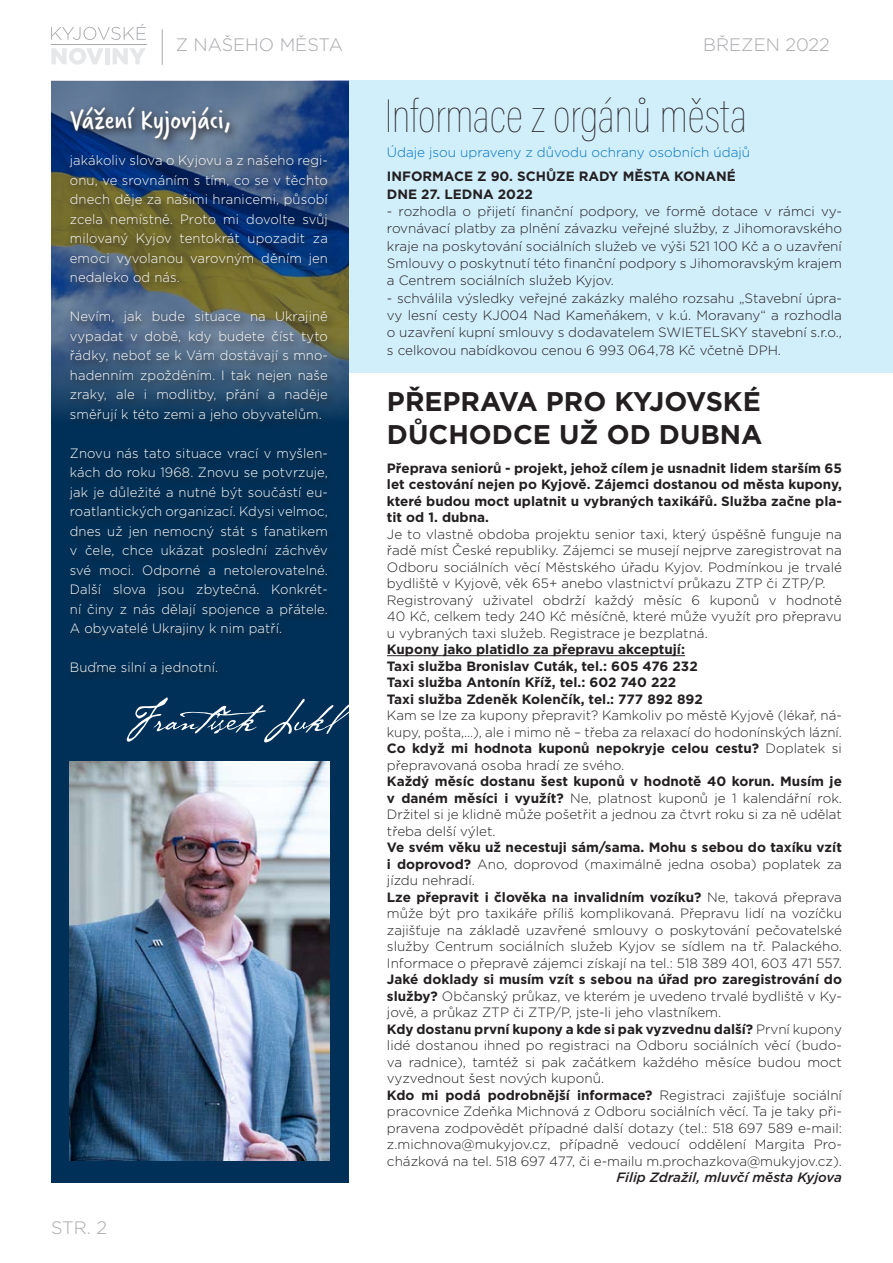
<style>
.page{position:relative;width:893px;height:1263px;background:#fff}
.page>*{position:absolute;margin:0;border:0;box-sizing:border-box;transform-origin:0 0}
.t1{font:100 48px "Acumin Pro Cond";color:#231f20}
.t2{font:30px "Verveine";letter-spacing:.01em;color:#fff}
.t3{font:700 27px/32.4px "Gotham";color:#231f20}
.t4{font:300 18px "Gotham";color:#a8a9ad}
.t5{font:300 13.5px/16.5px "Gotham";color:#231f20;text-align:justify}
.t6{font:300 13.5px/19.5px "Gotham";letter-spacing:.01em;color:#fff;text-align:justify}
.t7{font:700 13.5px/16.5px "Gotham";color:#231f20}
.t8{font:300 13.5px "Gotham";color:#0074be}
.t9{font:italic 500 13.5px "Gotham";color:#231f20}
.s1{font-weight:700}
</style>
<div class="page">
<hr style="left:162px;top:29px;width:1px;height:36px;background:#a8a9ad">
<svg style="left:51px;top:24px;width:95px;height:16px"></svg>
<svg style="left:51px;top:48px;width:52px;height:17px"></svg>
<div style="left:105px;top:48px;width:5px;height:16px;background:#e6e7e9"></div>
<svg style="left:113px;top:48px;width:33px;height:16px"></svg>
<hr style="left:51px;top:44px;width:95px;height:1px;background:#a8a9ad">
<div style="left:349px;top:81px;width:544px;height:292px;background:#d1eefb"></div>
<div style="left:51px;top:81px;width:298px;height:1101px;background:#003058"></div>
<img style="left:51px;top:81px;width:298px;height:335px">
<svg style="left:66px;top:102px;width:272px;height:572px"></svg>
<img style="left:70px;top:761px;width:260px;height:400px">
<svg style="left:127px;top:697px;width:222px;height:45px"></svg>
<hr style="left:387px;top:655px;width:298px;height:1px;background:#231f20">
<h3 class="t4" style="left:176px;top:34px;width:169px">Z NAŠEHO MĚSTA</h3>
<h2 class="t2" style="left:70px;top:99px;width:163px">Vážení Kyjovjáci,</h2>
<p class="t6" style="left:70px;top:150px;width:260px">jakákoliv slova o Kyjovu a z našeho regi&shy;onu, ve srovnáním s tím, co se v těchto dnech děje za našimi hranicemi, působí zcela nemístně. Proto mi dovolte svůj milovaný Kyjov tentokrát upozadit za emoci vyvolanou varovným děním jen nedaleko od nás.</p>
<p class="t6" style="left:70px;top:306px;width:260px">Nevím, jak bude situace na Ukrajině vypadat v době, kdy budete číst tyto řádky, neboť se k Vám dostávají s mno&shy;hadenním zpožděním. I tak nejen naše zraky, ale i modlitby, přání a naděje směřují k této zemi a jeho obyvatelům.</p>
<p class="t6" style="left:70px;top:443px;width:260px">Znovu nás tato situace vrací v myšlen&shy;kách do roku 1968. Znovu se potvrzuje, jak je důležité a nutné být součástí eu&shy;roatlantických organizací. Kdysi velmoc, dnes už jen nemocný stát s fanatikem v čele, chce ukázat poslední záchvěv své moci. Odporné a netolerovatelné.<br>Další slova jsou zbytečná. Konkrét&shy;ní činy z nás dělají spojence a přátele.<br>A obyvatelé Ukrajiny k nim patří.</p>
<p class="t6" style="left:70px;top:657px;width:150px">Buďme silní a jednotní.</p>
<h3 class="t4" style="left:51px;top:1216px;width:58px">STR. 2</h3>
<h3 class="t4" style="left:703px;top:34px;width:128px">BŘEZEN 2022</h3>
<h1 class="t1" style="left:385px;top:86px;width:364px">Informace z orgánů města</h1>
<p class="t8" style="left:387px;top:143px;width:365px">Údaje jsou upraveny z důvodu ochrany osobních údajů</p>
<p class="t7" style="left:387px;top:168px;width:350px;line-height:17.2px">INFORMACE Z 90. SCHŮZE RADY MĚSTA KONANÉ<br>DNE 27. LEDNA 2022</p>
<p class="t5" style="left:387px;top:202px;width:456px;line-height:17.2px">- rozhodla o přijetí finanční podpory, ve formě dotace v rámci vy&shy;rovnávací platby za plnění závazku veřejné služby, z Jihomoravského kraje na poskytování sociálních služeb ve výši 521 100 Kč a o uzavření Smlouvy o poskytnutí této finanční podpory s Jihomoravským krajem a Centrem sociálních služeb Kyjov.</p>
<p class="t5" style="left:387px;top:289px;width:456px;line-height:17.2px">- schválila výsledky veřejné zakázky malého rozsahu „Stavební úpra&shy;vy lesní cesty KJ004 Nad Kameňákem, v k.ú. Moravany“ a rozhodla o uzavření kupní smlouvy s dodavatelem SWIETELSKY stavební s.r.o., s celkovou nabídkovou cenou 6 993 064,78 Kč včetně DPH.</p>
<h3 class="t3" style="left:387px;top:385px;width:377px">PŘEPRAVA PRO KYJOVSKÉ<br>DŮCHODCE UŽ OD DUBNA</h3>
<p class="t7" style="left:387px;top:460px;width:456px;text-align:justify">Přeprava seniorů - projekt, jehož cílem je usnadnit lidem starším 65 let cestování nejen po Kyjově. Zájemci dostanou od města kupony, které budou moct uplatnit u vybraných taxikářů. Služba začne pla&shy;tit od 1. dubna.</p>
<p class="t5" style="left:387px;top:525px;width:457px;text-align:left">Je to vlastně obdoba projektu senior taxi, který úspěšně funguje na řadě míst České republiky. Zájemci se musejí nejprve zaregistrovat na Odboru sociálních věcí Městského úřadu Kyjov. Podmínkou je trvalé bydliště v Kyjově, věk 65+ anebo vlastnictví průkazu ZTP či ZTP/P.<br>Registrovaný uživatel obdrží každý měsíc 6 kuponů v hodnotě 40 Kč, celkem tedy 240 Kč měsíčně, které může využít pro přepravu u vybraných taxi služeb. Registrace je bezplatná.</p>
<p class="t7" style="left:387px;top:641px;width:317px">Kupony jako platidlo za přepravu akceptují:<br>Taxi služba Bronislav Cuták, tel.: 605 476 232<br>Taxi služba Antonín Kříž, tel.: 602 740 222<br>Taxi služba Zdeněk Kolenčík, tel.: 777 892 892</p>
<p class="t5" style="left:387px;top:707px;width:456px">Kam se lze za kupony přepravit? Kamkoliv po městě Kyjově (lékař, ná&shy;kupy, pošta,…), ale i mimo ně – třeba za relaxací do hodonínských lázní.<br><span class="s1">Co když mi hodnota kuponů nepokryje celou cestu?</span> Doplatek si přepravovaná osoba hradí ze svého.</p>
<p class="t5" style="left:387px;top:773px;width:457px"><span class="s1">Každý měsíc dostanu šest kuponů v hodnotě 40 korun. Musím je v daném měsíci i využít?</span> Ne, platnost kuponů je 1 kalendářní rok.<br>Držitel si je klidně může pošetřit a jednou za čtvrt roku si za ně udělat třeba delší výlet.</p>
<p class="t5" style="left:387px;top:839px;width:456px;text-align:left"><span class="s1">Ve svém věku už necestuji sám/sama. Mohu s sebou do taxíku vzít i doprovod?</span> Ano, doprovod (maximálně jedna osoba) poplatek za jízdu nehradí.<br><span class="s1">Lze přepravit i člověka na invalidním vozíku?</span> Ne, taková přeprava může být pro taxikáře příliš komplikovaná. Přepravu lidí na vozíčku zajišťuje na základě uzavřené smlouvy o poskytování pečovatelské služby Centrum sociálních služeb Kyjov se sídlem na tř. Palackého.<br>Informace o přepravě zájemci získají na tel.: 518 389 401, 603 471 557.</p>
<p class="t5" style="left:387px;top:971px;width:456px;text-align:left"><span class="s1">Jaké doklady si musím vzít s sebou na úřad pro zaregistrování do služby?</span> Občanský průkaz, ve kterém je uvedeno trvalé bydliště v Ky&shy;jově, a průkaz ZTP či ZTP/P, jste-li jeho vlastníkem.<br><span class="s1">Kdy dostanu první kupony a kde si pak vyzvednu další?</span> První kupony lidé dostanou ihned po registraci na Odboru sociálních věcí (budo&shy;va radnice), tamtéž si pak začátkem každého měsíce budou moct vyzvednout šest nových kuponů.<br><span class="s1">Kdo mi podá podrobnější informace?</span> Registraci zajišťuje sociální pracovnice Zdeňka Michnová z Odboru sociálních věcí. Ta je taky při&shy;pravena zodpovědět případné další dotazy (tel.: 518 697 589 e-mail: z.michnova@mukyjov.cz, případně vedoucí oddělení Margita Pro&shy;cházková na tel. 518 697 477, či e-mailu m.prochazkova@mukyjov.cz).</p>
<p class="t9" style="left:616px;top:1169px;width:227px">Filip Zdražil, mluvčí města Kyjova</p>
</div>
